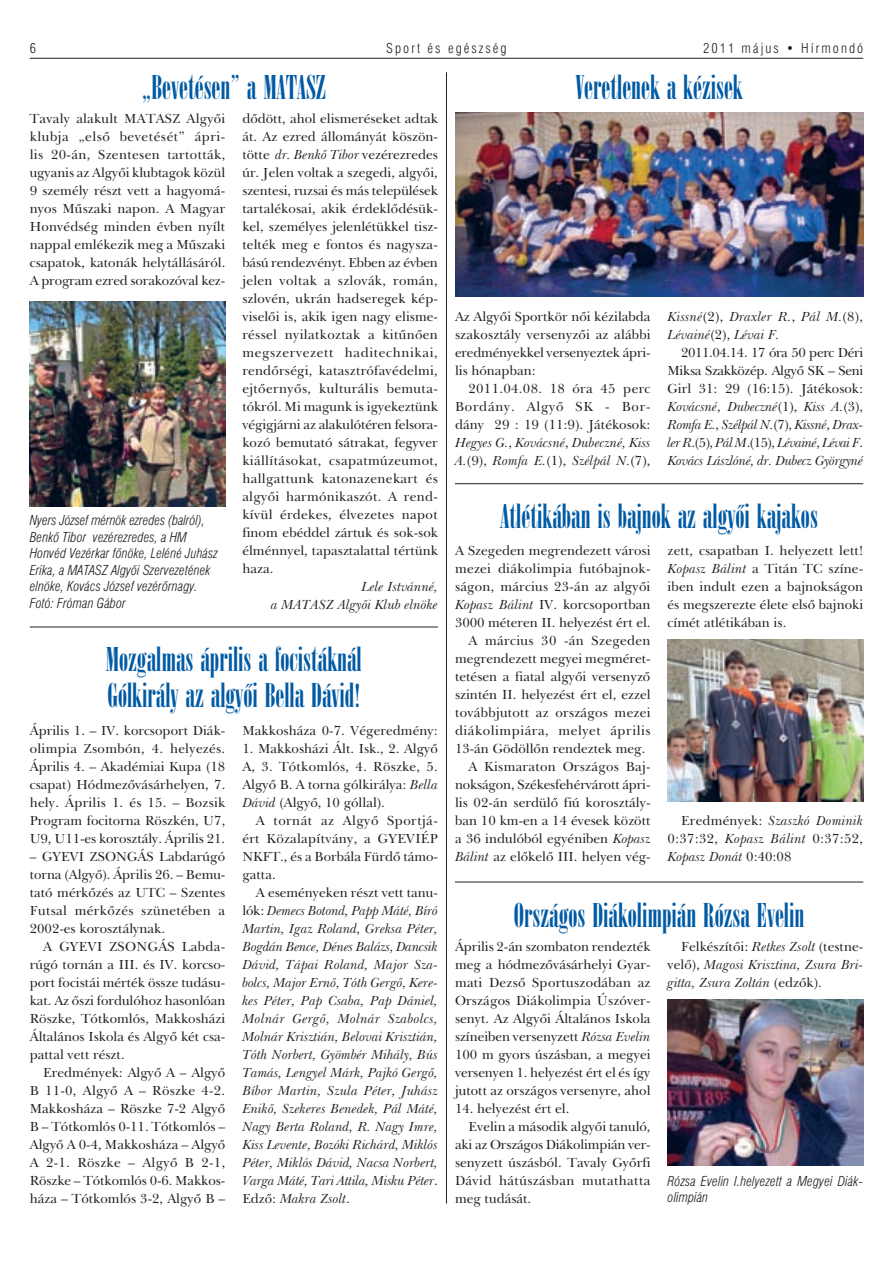
<style>
.page{position:relative;width:893px;height:1263px;background:#fff}
.page>*{position:absolute;margin:0;border:0;box-sizing:border-box;transform-origin:0 0}
.t1{font:36px/36px "Hu Arsis D Regu";color:#015aa4}
.t2{font:13.5px/18px "Hu New Bskvll BT Roman";color:#231f20;text-align:justify}
.t3{font:13.5px/18px "Hu New Bskvll BT Italic";color:#231f20}
.t4{font:13.5px/16.5px "Hu Swis 721 Lt Cn BT Italic";color:#231f20}
.t5{font:13.5px "Hu New Bskvll BT Roman";letter-spacing:.02em;color:#231f20}
.t6{font:13.5px "Hu New Bskvll BT Roman";letter-spacing:.025em;color:#231f20}
.t7{font:13.5px "Hu Swis 721 Lt Cn BT";letter-spacing:.15em;color:#231f20}
.t8{font:13.5px "Hu New Bskvll BT Roman";letter-spacing:.035em;color:#231f20}
.s1{font-family:"Hu New Bskvll BT Italic"}
.s2{font-family:"Hu New Bskvll BT Roman"}
</style>
<div class="page">
<hr style="left:30px;top:58px;width:833px;height:1px;background:#231f20">
<img style="left:30px;top:302px;width:195px;height:204px">
<hr style="left:446px;top:72px;width:1px;height:1131px;background:#231f20">
<hr style="left:30px;top:627px;width:408px;height:1px;background:#231f20">
<hr style="left:455px;top:483px;width:408px;height:1px;background:#231f20">
<hr style="left:455px;top:882px;width:408px;height:1px;background:#231f20">
<img style="left:455px;top:113px;width:408px;height:183px">
<img style="left:668px;top:639px;width:195px;height:162px">
<img style="left:668px;top:999px;width:195px;height:167px">
<p class="t7" style="left:30px;top:40px;width:8px">6</p>
<p class="t7" style="left:386px;top:40px;width:122px">Sport és egészség</p>
<p class="t7" style="left:703px;top:40px;width:162px">2011 május • Hírmondó</p>
<h1 class="t1" style="left:142px;top:71px;width:186px">„Bevetésen” a MATASZ</h1>
<p class="t2" style="left:30px;top:109px;width:197px">Tavaly alakult mATASZ Algyôi klubja „elsô bevetését” ápri&shy;lis 20-án, Szentesen tartották, ugyanis az Algyôi klubtagok közül 9 személy részt vett a hagyomá&shy;nyos mûszaki napon. A magyar Honvédség minden évben nyílt nappal emlékezik meg a mûszaki csapatok, katonák helytállásáról.<br>A program ezred sorakozóval kez-</p>
<p class="t2" style="left:242px;top:109px;width:197px">dôdött, ahol elismeréseket adtak át. Az ezred állományát köszön&shy;tötte <span class="s1">dr. Benkô Tibor</span> vezérezredes úr. Jelen voltak a szegedi, algyôi, szentesi, ruzsai és más települések tartalékosai, akik érdeklôdésük&shy;kel, személyes jelenlétükkel tisz&shy;telték meg e fontos és nagysza&shy;bású rendezvényt. Ebben az évben jelen voltak a szlovák, román, szlovén, ukrán hadseregek kép&shy;viselôi is, akik igen nagy elisme&shy;réssel nyilatkoztak a kitûnôen megszervezett haditechnikai, rendôrségi, katasztrófavédelmi, ejtôernyôs, kulturális bemuta&shy;tókról. mi magunk is igyekeztünk végigjárni az alakulótéren felsora&shy;kozó bemutató sátrakat, fegyver kiállításokat, csapatmúzeumot, hallgattunk katonazenekart és algyôi harmónikaszót. A rend&shy;kívül érdekes, élvezetes napot finom ebéddel zártuk és sok-sok élménnyel, tapasztalattal tértünk haza.</p>
<p class="t3" style="left:271px;top:577px;width:168px;text-align:right">Lele Istvánné,<br>a MATASZ Algyôi Klub elnöke</p>
<h1 class="t1" style="left:575px;top:71px;width:169px">Veretlenek a kézisek</h1>
<p class="t2" style="left:455px;top:307px;width:197px">Az Algyôi Sportkör nôi kézilabda szakosztály versenyzôi az alábbi eredményekkel versenyeztek ápri&shy;lis hónapban:</p>
<p class="t2" style="left:455px;top:379px;width:197px;text-indent:14px">2011.04.08. 18 óra 45 perc Bordány. Algyô SK - Bor&shy;dány 29 : 19 (11:9). Játékosok:</p>
<p class="t3" style="left:455px;top:433px;width:197px">Hegyes G.<span class="s2">,</span> Kovácsné<span class="s2">,</span> Dubeczné, Kiss<br>A.<span class="s2">(9),</span> Romfa E.<span class="s2">(1),</span> Szélpál N.<span class="s2">(7),</span></p>
<p class="t3" style="left:668px;top:307px;width:197px">Kissné<span class="s2">(2),</span> Draxler R.<span class="s2">,</span> Pál M.<span class="s2">(8),<br></span>Lévainé<span class="s2">(2),</span> Lévai F.</p>
<p class="t2" style="left:668px;top:343px;width:197px;text-indent:14px">2011.04.14. 17 óra 50 perc déri miksa Szakközép. Algyô SK – Seni girl 31: 29 (16:15). Játékosok:</p>
<p class="t3" style="left:668px;top:397px;width:197px;text-align:justify">Kovácsné<span class="s2">,</span> Dubeczné<span class="s2">(1),</span> Kiss A.<span class="s2">(3), </span>Romfa E.<span class="s2">,</span> Szélpál N.<span class="s2">(7),</span> Kissné<span class="s2">,</span> Drax&shy;ler R<span class="s2">.(5),</span> Pál M<span class="s2">.(15),</span> Lévainé<span class="s2">,</span> Lévai F<span class="s2">.<br></span>Kovács Lászlóné, dr. Dubecz Györgyné</p>
<h1 class="t1" style="left:500px;top:499px;width:319px">Atlétikában is bajnok az algyôi kajakos</h1>
<p class="t2" style="left:455px;top:541px;width:197px">A Szegeden megrendezett városi</p>
<p class="t5" style="left:455px;top:560px;width:197px">mezei diákolimpia futóbajnok-</p>
<p class="t2" style="left:455px;top:577px;width:197px">ságon, március 23-án az algyôi</p>
<p class="t2" style="left:455px;top:595px;width:197px"><span class="s1">Kopasz Bálint</span> iV. korcsoportban</p>
<p class="t2" style="left:455px;top:613px;width:197px">3000 méteren ii. helyezést ért el.</p>
<p class="t6" style="left:468px;top:632px;width:184px">A március 30 -án Szegeden</p>
<p class="t2" style="left:455px;top:649px;width:197px">megrendezett megyei megméret-</p>
<p class="t2" style="left:455px;top:667px;width:197px">tetésen a fiatal algyôi versenyzô</p>
<p class="t2" style="left:455px;top:685px;width:197px">szintén ii. helyezést ért el, ezzel</p>
<p class="t5" style="left:455px;top:704px;width:197px">továbbjutott az országos mezei</p>
<p class="t8" style="left:455px;top:722px;width:197px">diákolimpiára, melyet április</p>
<p class="t2" style="left:455px;top:739px;width:192px">13-án gödöllôn rendeztek meg.</p>
<p class="t5" style="left:468px;top:758px;width:184px">A Kismaraton országos Baj-</p>
<p class="t2" style="left:455px;top:775px;width:197px">nokságon, Székesfehérvárott ápri-</p>
<p class="t2" style="left:455px;top:793px;width:197px">lis 02-án serdülô fiú korosztály-</p>
<p class="t2" style="left:455px;top:811px;width:197px">ban 10 km-en a 14 évesek között</p>
<p class="t2" style="left:455px;top:829px;width:197px">a 36 indulóból egyéniben <span class="s1">Kopasz</span></p>
<p class="t2" style="left:455px;top:847px;width:197px"><span class="s1">Bálint</span> az elôkelô iii. helyen vég-</p>
<p class="t4" style="left:30px;top:512px;width:190px">Nyers József mérnök ezredes (balról), Benkô tibor vezérezredes, a hM honvéd Vezérkar fônöke, leléné Juhász erika, a MatasZ algyôi szervezetének elnöke, kovács József vezérôrnagy.<br>Fotó: Fróman Gábor</p>
<p class="t2" style="left:668px;top:541px;width:197px">zett, csapatban i. helyezett lett!<br><span class="s1">Kopasz Bálint</span> a Titán TC színe&shy;iben indult ezen a bajnokságon és megszerezte élete elsô bajnoki címét atlétikában is.</p>
<h1 class="t1" style="left:106px;top:643px;width:258px">Mozgalmas április a focistáknál<br>Gólkirály az algyôi Bella Dávid!</h1>
<p class="t2" style="left:30px;top:721px;width:197px">Április 1. – iV. korcsoport diák&shy;olimpia Zsombón, 4. helyezés.<br>Április 4. – Akadémiai Kupa (18 csapat) Hódmezôvásárhelyen, 7. hely. Április 1. és 15. – Bozsik Program focitorna röszkén, U7, U9, U11-es korosztály. Április 21.</p>
<p class="t2" style="left:30px;top:847px;width:197px">– gyEVi ZSongÁS labdarúgó torna (Algyô). Április 26. – Bemu&shy;tató mérkôzés az UTC – Szentes Futsal mérkôzés szünetében a 2002-es korosztálynak.</p>
<p class="t2" style="left:30px;top:937px;width:197px;text-indent:13px">A gyEVi ZSongÁS labda&shy;rúgó tornán a iii. és iV. korcso&shy;port focistái mérték össze tudásu&shy;kat. Az ôszi fordulóhoz hasonlóan röszke, Tótkomlós, makkosházi Általános iskola és Algyô két csa&shy;pattal vett részt.</p>
<p class="t2" style="left:30px;top:1063px;width:197px;text-indent:14px">Eredmények: Algyô A – Algyô B 11-0, Algyô A – röszke 4-2. makkosháza – röszke 7-2 Algyô B – Tótkomlós 0-11. Tótkomlós – Algyô A 0-4, makkosháza – Algyô A 2-1. röszke – Algyô B 2-1, röszke – Tótkomlós 0-6. makkos&shy;háza – Tótkomlós 3-2, Algyô B –</p>
<p class="t2" style="left:242px;top:721px;width:197px">makkosháza 0-7. Végeredmény:</p>
<p class="t2" style="left:242px;top:739px;width:197px">1. makkosházi Ált. isk., 2. Algyô A, 3. Tótkomlós, 4. röszke, 5.<br>Algyô B. A torna gólkirálya: <span class="s1">Bella Dávid</span> (Algyô, 10 góllal).</p>
<p class="t2" style="left:242px;top:811px;width:197px;text-indent:14px">A tornát az Algyô Sportjá&shy;ért Közalapítvány, a gyEViÉP nKFT., és a Borbála Fürdô támo&shy;gatta.</p>
<p class="t2" style="left:256px;top:883px;width:184px">A eseményeken részt vett tanu-</p>
<p class="t3" style="left:242px;top:901px;width:197px;text-align:justify"><span class="s2">lók:</span> Demecs Botond, Papp Máté, Bíró Martin, Igaz Roland, Greksa Péter, Bogdán Bence, Dénes Balázs, Dancsik Dávid, Tápai Roland, Major Sza&shy;bolcs, Major Ernô, Tóth Gergô, Kere&shy;kes Péter, Pap Csaba, Pap Dániel, Molnár Gergô, Molnár Szabolcs, Molnár Krisztián, Belovai Krisztián, Tóth Norbert, Gyömbér Mihály, Bús Tamás, Lengyel Márk, Pajkó Gergô, Bíbor Martin, Szula Péter, Juhász Enikô, Szekeres Benedek, Pál Máté, Nagy Berta Roland, R. Nagy Imre, Kiss Levente, Bozóki Richárd, Miklós Péter, Miklós Dávid, Nacsa Norbert, Varga Máté, Tari Attila, Misku Péter<span class="s2">.<br>Edzô:</span> Makra Zsolt<span class="s2">.</span></p>
<p class="t3" style="left:681px;top:811px;width:184px"><span class="s2">Eredmények:</span> Szaszkó Dominik</p>
<p class="t2" style="left:668px;top:829px;width:197px">0:37:32, <span class="s1">Kopasz Bálint</span> 0:37:52,</p>
<p class="t3" style="left:668px;top:847px;width:125px">Kopasz Donát <span class="s2">0:40:08</span></p>
<h1 class="t1" style="left:514px;top:898px;width:292px">Országos Diákolimpián Rózsa Evelin</h1>
<p class="t2" style="left:455px;top:937px;width:197px">Április 2-án szombaton rendezték meg a hódmezôvásárhelyi gyar&shy;mati dezsô Sportuszodában az országos diákolimpia Úszóver&shy;senyt. Az Algyôi Általános iskola színeiben versenyzett <span class="s1">Rózsa Evelin </span>100 m gyors úszásban, a megyei versenyen 1. helyezést ért el és így jutott az országos versenyre, ahol</p>
<p class="t2" style="left:455px;top:1099px;width:116px">14. helyezést ért el.</p>
<p class="t2" style="left:468px;top:1117px;width:184px">Evelin a második algyôi tanuló,</p>
<p class="t2" style="left:455px;top:1135px;width:197px">aki az országos diákolimpián ver-</p>
<p class="t2" style="left:455px;top:1153px;width:197px">senyzett úszásból. Tavaly gyôrfi</p>
<p class="t6" style="left:455px;top:1172px;width:197px">dávid hátúszásban mutathatta</p>
<p class="t2" style="left:455px;top:1189px;width:78px">meg tudását.</p>
<p class="t2" style="left:681px;top:937px;width:184px">Felkészítôi: <span class="s1">Retkes Zsolt</span> (testne-</p>
<p class="t3" style="left:668px;top:955px;width:197px"><span class="s2">velô),</span> Magosi Krisztina, Zsura Bri&shy;gitta, Zsura Zoltán <span class="s2">(edzôk).</span></p>
<p class="t4" style="left:668px;top:1172px;width:197px">rózsa evelin i.helyezett a Megyei Diák&shy;olimpián</p>
</div>
